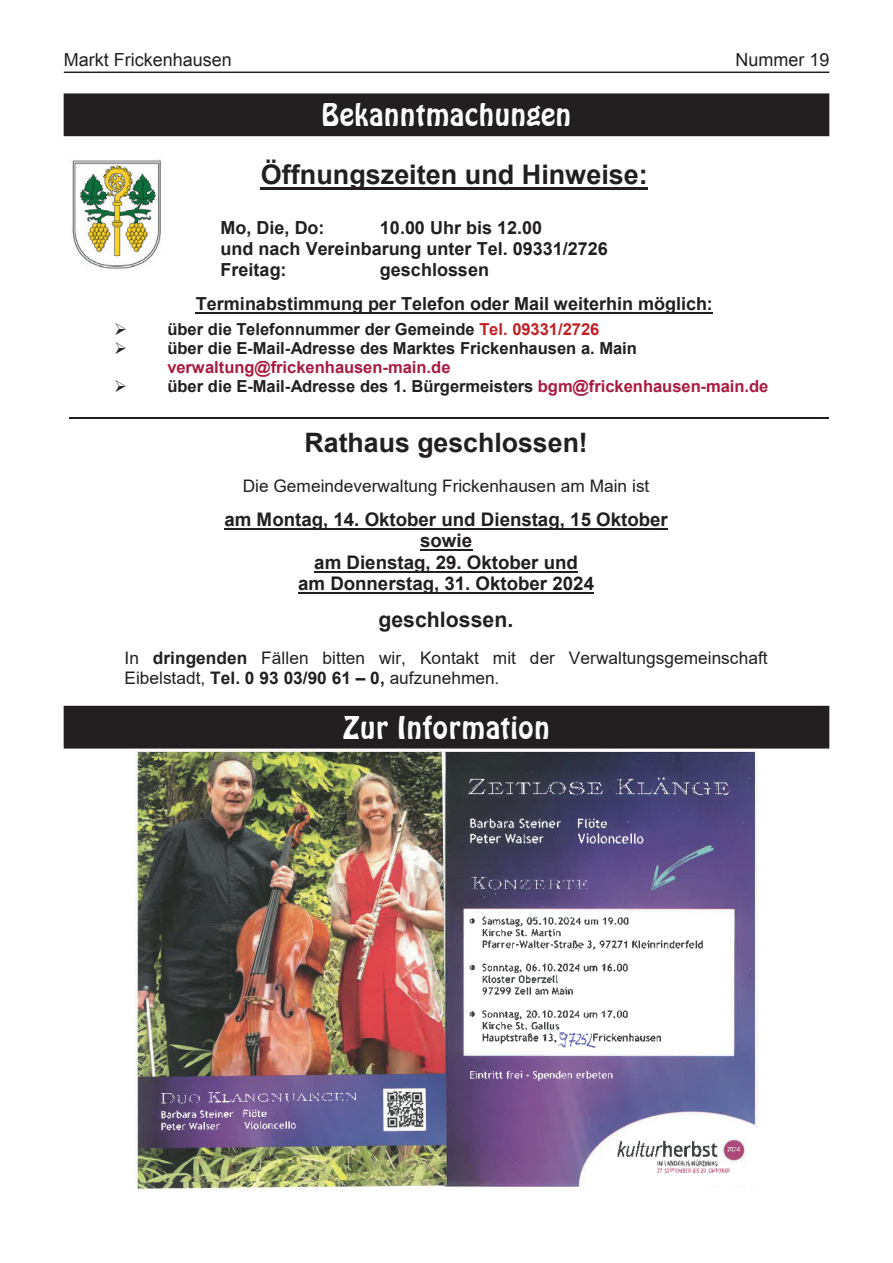
<style>
.page{position:relative;width:893px;height:1263px;background:#fff}
.page>*{position:absolute;margin:0;border:0;box-sizing:border-box;transform-origin:0 0}
.t1{font:30px "Hobo BT";color:#fff}
.t2{font:700 27px "Arial";color:#231f20}
.t3{font:700 26.7px "Arial";color:#231f20}
.t4{font:700 21.3px "Arial";color:#231f20}
.t5{font:700 18.75px/21.5px "Arial";color:#231f20;text-align:center}
.t6{font:700 18px/20.7px "Arial";color:#231f20}
.t7{font:18px "Arial";color:#231f20}
.t8{font:17.25px/20px "Arial";color:#231f20}
.t9{font:700 16.5px "Arial";color:#231f20}
.t10{font:700 16.5px "Arial";color:#aa1b40}
.s1{color:#c22025}
.s2{color:#aa1b40}
.s3{font-weight:700}
</style>
<div class="page">
<hr style="left:64px;top:72px;width:765px;height:1px;background:#231f20">
<div style="left:64px;top:94px;width:765px;height:42px;background:#231f20"></div>
<hr style="left:261px;top:187px;width:387px;height:3px;background:#231f20">
<hr style="left:196px;top:312px;width:517px;height:2px;background:#231f20">
<hr style="left:70px;top:419px;width:759px;height:1px;background:#231f20">
<hr style="left:70px;top:417px;width:759px;height:1px;background:#231f20">
<img style="left:72px;top:159px;width:89px;height:110px">
<hr style="left:224px;top:528px;width:444px;height:2px;background:#231f20">
<hr style="left:420px;top:549px;width:52px;height:2px;background:#231f20">
<hr style="left:314px;top:571px;width:264px;height:2px;background:#231f20">
<hr style="left:298px;top:592px;width:296px;height:2px;background:#231f20">
<img style="left:136px;top:749px;width:621px;height:439px">
<img style="left:161px;top:1091px;width:196px;height:42px">
<img style="left:467px;top:776px;width:263px;height:114px">
<img style="left:404px;top:916px;width:313px;height:243px">
<img style="left:726px;top:1145px;width:14px;height:8px">
<img style="left:577px;top:832px;width:68px;height:12px">
<img style="left:490px;top:1183px;width:80px;height:5px">
<img style="left:656px;top:1159px;width:62px;height:8px">
<img style="left:656px;top:1167px;width:74px;height:8px">
<img style="left:557px;top:1031px;width:53px;height:18px">
<img style="left:386px;top:1091px;width:37px;height:38px">
<img style="left:160px;top:1091px;width:45px;height:14px">
<div style="left:64px;top:706px;width:765px;height:42px;background:#231f20"></div>
<p class="t7" style="left:64px;top:48px;width:170px">Markt Frickenhausen</p>
<p class="t7" style="left:735px;top:48px;width:96px">Nummer 19</p>
<h1 class="t1" style="left:321px;top:97px;width:252px">Bekanntmachungen</h1>
<h2 class="t2" style="left:261px;top:155px;width:388px">Öffnungszeiten und Hinweise:</h2>
<p class="t6" style="left:221px;top:218px;width:106px">Mo, Die, Do:</p>
<p class="t6" style="left:221px;top:218px;width:389px;text-indent:159px">10.00 Uhr bis 12.00<br>und nach Vereinbarung unter Tel. 09331/2726<br>Freitag:</p>
<p class="t6" style="left:196px;top:252px;width:519px;line-height:34.5px;text-indent:184px">geschlossen<br>Terminabstimmung per Telefon oder Mail weiterhin möglich:</p>
<p class="t9" style="left:167px;top:317px;width:434px">über die Telefonnummer der Gemeinde <span class="s1">Tel. 09331/2726</span></p>
<p class="t9" style="left:167px;top:336px;width:471px">über die E-Mail-Adresse des Marktes Frickenhausen a. Main</p>
<p class="t10" style="left:167px;top:355px;width:285px">verwaltung@frickenhausen-main.de</p>
<p class="t9" style="left:167px;top:374px;width:603px">über die E-Mail-Adresse des 1. Bürgermeisters <span class="s2">bgm@frickenhausen-main.de</span></p>
<h3 class="t3" style="left:304px;top:424px;width:285px">Rathaus geschlossen!</h3>
<p class="t8" style="left:243px;top:476px;width:408px">Die Gemeindeverwaltung Frickenhausen am Main ist</p>
<p class="t5" style="left:224px;top:509px;width:445px">am Montag, 14. Oktober und Dienstag, 15 Oktober sowie<br>am Dienstag, 29. Oktober und<br>am Donnerstag, 31. Oktober 2024</p>
<p class="t4" style="left:378px;top:604px;width:137px">geschlossen.</p>
<p class="t8" style="left:125px;top:648px;width:645px">In <span class="s3">dringenden</span> Fällen bitten wir, Kontakt mit der Verwaltungsgemeinschaft<br>Eibelstadt, <span class="s3">Tel. 0 93 03/90 61 – 0,</span> aufzunehmen.</p>
<h1 class="t1" style="left:343px;top:709px;width:209px">Zur Information</h1>
</div>
